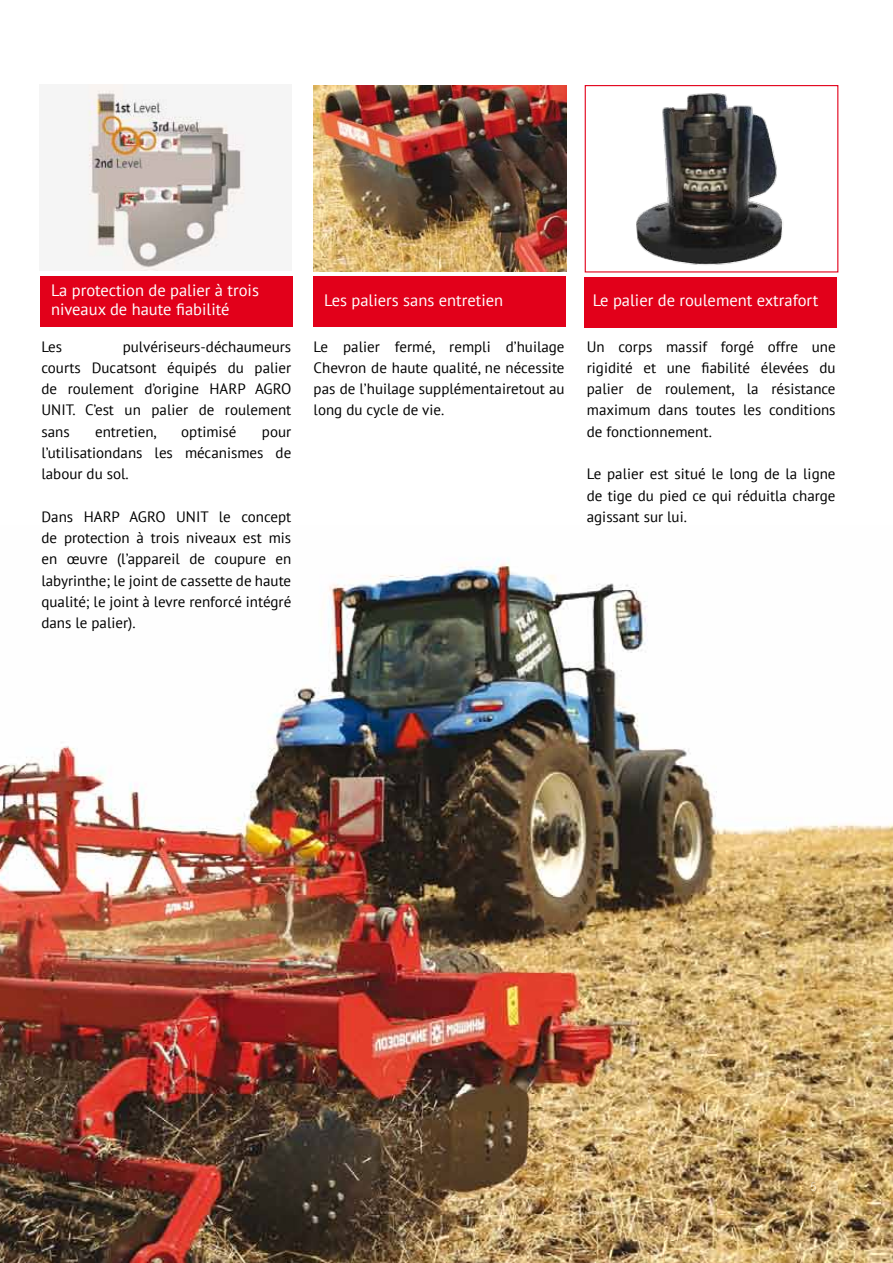
<style>
.page{position:relative;width:893px;height:1263px;background:#fff}
.page>*{position:absolute;margin:0;border:0;box-sizing:border-box;transform-origin:0 0}
.t1{font:16.5px/19.5px "PT Sans";color:#fff}
.t2{font:15px/21.3px "PT Sans";color:#000;text-align:justify}
.t3{font:100 condensed 12px "Helvetica Neue LT Std";color:#fff}
</style>
<div class="page">
<img style="left:0;top:558px;width:893px;height:705px">
<div style="left:584px;top:277px;width:253px;height:50px;background:#e2001a"></div>
<div style="left:314px;top:276px;width:252px;height:51px;background:#e2001a"></div>
<div style="left:40px;top:276px;width:253px;height:51px;background:#e2001a"></div>
<img style="left:314px;top:85px;width:252px;height:186px">
<img style="left:636px;top:93px;width:147px;height:172px">
<div style="left:585px;top:85px;width:253px;height:187px;border:1px solid #e2001a"></div>
<img style="left:87px;top:85px;width:159px;height:186px">
<p class="t1" style="left:51px;top:280px;width:209px">La protection de palier à trois niveaux de haute fiabilité</p>
<p class="t2" style="left:41px;top:335px;width:22px">Les</p>
<p class="t2" style="left:41px;top:335px;width:251px;text-indent:81px">pulvériseurs-déchaumeurs courts Ducatsont équipés du palier de roulement d’origine HARP AGRO UNIT. C’est un palier de roulement sans</p>
<p class="t2" style="left:95px;top:420px;width:63px">entretien,</p>
<p class="t2" style="left:181px;top:420px;width:57px">optimisé</p>
<p class="t2" style="left:41px;top:420px;width:251px;text-indent:220px">pour l’utilisationdans les mécanismes de labour du sol.</p>
<p class="t2" style="left:41px;top:505px;width:251px">Dans HARP AGRO UNIT le concept de protection à trois niveaux est mis en œuvre (l’appareil de coupure en labyrinthe; le joint de cassette de haute qualité; le joint à levre renforcé intégré dans le palier).</p>
<p class="t1" style="left:324px;top:290px;width:180px">Les paliers sans entretien</p>
<p class="t1" style="left:593px;top:290px;width:227px">Le palier de roulement extrafort</p>
<p class="t2" style="left:314px;top:335px;width:252px">Le palier fermé, rempli d’huilage Chevron de haute qualité, ne nécessite pas de l’huilage supplémentairetout au long du cycle de vie.</p>
<p class="t2" style="left:587px;top:335px;width:250px">Un corps massif forgé offre une rigidité et une fiabilité élevées du palier de roulement, la résistance maximum dans toutes les conditions de fonctionnement.</p>
<p class="t2" style="left:587px;top:463px;width:250px">Le palier est situé le long de la ligne de tige du pied ce qui réduitla charge agissant sur lui.</p>
<p class="t3" style="left:811px;top:1180px;width:7px">5</p>
</div>
